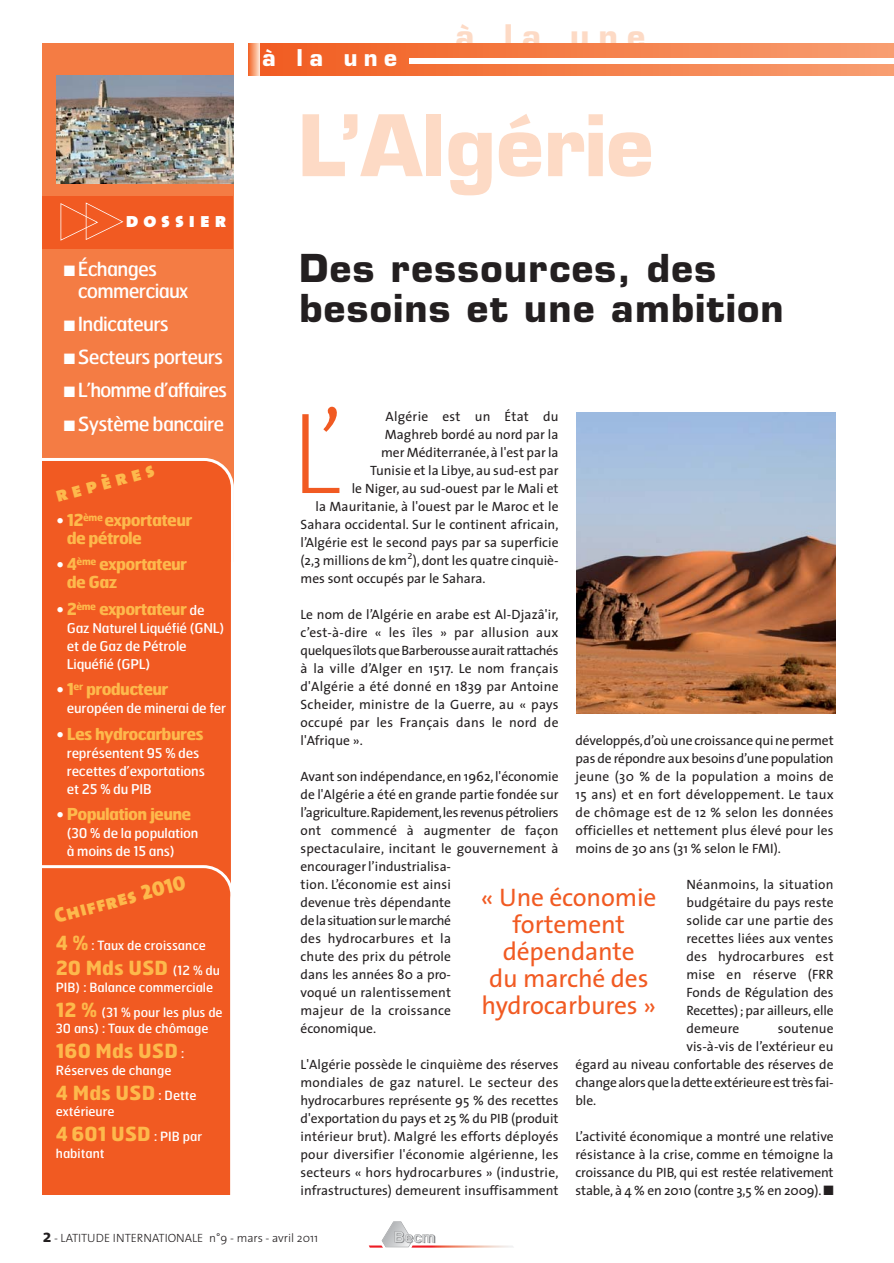
<style>
.page{position:relative;width:894px;height:1263px;background:#fff}
.page>*{position:absolute;margin:0;border:0;box-sizing:border-box;transform-origin:0 0}
.t1{font:200 116.7px "The Sans";color:#f15a22}
.t2{font:700 82.5px "Eurostile";color:#fddac5}
.t3{font:700 37.5px/40.5px "Eurostile";letter-spacing:.035em;color:#231f20}
.t4{font:700 31.65px "Eurostile";color:#fddac5}
.t5{font:25.5px/27px "The Sans";letter-spacing:-.005em;color:#f15a22;text-align:center}
.t6{font:700 22.5px "Eurostile";color:#fff}
.t7{font:21px "The Sans Black Caps";color:#fdb94c}
.t8{font:21px "The Sans Black Caps";letter-spacing:.235em;color:#fff}
.t9{font:19.5px/22.5px "Hermes";letter-spacing:-.04em;color:#fff}
.t10{font:700 19.5px "Hermes";color:#fdb94c}
.t11{font:19.5px "Hermes";letter-spacing:-.06em;color:#fff}
.t12{font:700 16.5px/18px "Hermes";letter-spacing:-.04em;color:#fdb94c}
.t13{font:13.5px/18px "The Sans";color:#231f20;text-align:justify}
.t14{font:13.5px/18px "Hermes";letter-spacing:-.015em;color:#fff}
.t15{font:13.5px "The Sans";letter-spacing:-.02em;color:#231f20}
.t16{font:13.5px "The Sans";letter-spacing:.02em;color:#231f20}
.t17{font:12.75px/25px "Hermes";color:#fff}
.t18{font:300 12px "The Sans";color:#231f20}
.s1{font-weight:400;color:#fff}
.s2{font-weight:400;font-size:13.5px;color:#fff}
.s3{font-weight:700;font-size:19.5px;color:#fdb94c}
.s4{font-weight:400;font-size:12.75px;color:#fff}
.s5{font-family:"Lucida Grande"}
.s6{font-weight:700;font-size:18px}
</style>
<div class="page">
<div style="left:42px;top:43px;width:191px;height:519px;background:#f47c44"></div>
<div style="left:43px;top:196px;width:190px;height:53px;background:#f15a22"></div>
<svg style="left:60px;top:202px;width:63px;height:39px"></svg>
<img style="left:56px;top:75px;width:177px;height:109px">
<div style="left:42px;top:458px;width:192px;height:407px;background:#f15a22"></div>
<div style="left:42px;top:865px;width:189px;height:330px;background:#f15a22"></div>
<div style="left:249px;top:43px;width:645px;height:32px;background:linear-gradient(to right,#f15d21,#f89e70)"></div>
<svg style="left:249px;top:43px;width:10px;height:32px"></svg>
<div style="left:409px;top:58px;width:485px;height:6px;background:#fff"></div>
<svg style="left:369px;top:1221px;width:144px;height:27px"></svg>
<img style="left:577px;top:412px;width:258px;height:301px">
<h3 class="t6" style="left:262px;top:49px;width:136px">à la une</h3>
<h3 class="t4" style="left:455px;top:24px;width:191px">à la une</h3>
<h3 class="t8" style="left:126px;top:208px;width:102px">dossier</h3>
<h3 class="t9" style="left:78px;top:258px;width:112px;text-indent:-14px">■ Échanges commerciaux</h3>
<h3 class="t9" style="left:64px;top:314px;width:107px">■ Indicateurs</h3>
<h3 class="t9" style="left:64px;top:347px;width:161px">■ Secteurs porteurs</h3>
<h3 class="t11" style="left:64px;top:381px;width:165px">■ L’homme d’affaires</h3>
<h3 class="t9" style="left:64px;top:413px;width:162px">■ Système bancaire</h3>
<h3 class="t7" style="left:53px;top:483px;width:103px;rotate:-15deg">repères</h3>
<p class="t12" style="left:67px;top:512px;width:127px;text-indent:-10px"><span class="s1">•</span> 12<sup>ème</sup> exportateur de pétrole</p>
<p class="t12" style="left:67px;top:556px;width:122px;text-indent:-11px"><span class="s1">•</span> 4<sup>ème</sup> exportateur de Gaz</p>
<p class="t12" style="left:56px;top:601px;width:150px"><span class="s1">•</span> 2<sup>ème</sup> exportateur <span class="s2">de</span></p>
<p class="t14" style="left:67px;top:620px;width:159px">Gaz Naturel Liquéfié (GNL) et de Gaz de Pétrole<br>Liquéfié (GPL)</p>
<p class="t12" style="left:56px;top:681px;width:114px"><span class="s1">•</span> 1<sup>er</sup> producteur</p>
<p class="t14" style="left:67px;top:700px;width:161px">européen de minerai de fer</p>
<p class="t12" style="left:56px;top:726px;width:149px"><span class="s1">•</span> Les hydrocarbures</p>
<p class="t14" style="left:67px;top:745px;width:140px">représentent 95 % des recettes d’exportations et 25 % du PIB</p>
<p class="t12" style="left:56px;top:806px;width:136px"><span class="s1">•</span> Population jeune</p>
<p class="t14" style="left:67px;top:825px;width:133px">(30 % de la population à moins de 15 ans)</p>
<h3 class="t7" style="left:52px;top:904px;width:136px;rotate:-15deg">Chiffres 2010</h3>
<p class="t17" style="left:56px;top:934px;width:152px"><span class="s3">4 %</span> : Taux de croissance</p>
<h3 class="t10" style="left:56px;top:959px;width:166px">20 Mds USD <span class="s4">(12 % du</span></h3>
<p class="t17" style="left:56px;top:976px;width:168px">PIB) : Balance commerciale<br><span class="s3">12 %</span> (31 % pour les plus de</p>
<p class="t17" style="left:56px;top:1017px;width:154px">30 ans) : Taux de chômage</p>
<h3 class="t10" style="left:56px;top:1042px;width:130px">160 Mds USD <span class="s4">:</span></h3>
<p class="t17" style="left:56px;top:1059px;width:117px">Réserves de change</p>
<h3 class="t10" style="left:56px;top:1084px;width:142px">4 Mds USD <span class="s4">: Dette</span></h3>
<p class="t17" style="left:56px;top:1100px;width:60px">extérieure</p>
<h3 class="t10" style="left:56px;top:1125px;width:148px">4 601 USD <span class="s4">: PIB par</span></h3>
<p class="t17" style="left:56px;top:1142px;width:50px">habitant</p>
<h2 class="t2" style="left:298px;top:114px;width:357px">L’Algérie</h2>
<h3 class="t3" style="left:299px;top:252px;width:486px">Des ressources, des besoins et une ambition</h3>
<h1 class="t1" style="left:291px;top:408px;width:55px">L’</h1>
<p class="t16" style="left:385px;top:411px;width:175px">Algérie est un État du</p>
<p class="t13" style="left:385px;top:426px;width:175px">Maghreb bordé au nord par la</p>
<p class="t13" style="left:381px;top:444px;width:179px">mer Méditerranée, à l'est par la</p>
<p class="t13" style="left:370px;top:462px;width:190px">Tunisie et la Libye, au sud-est par</p>
<p class="t13" style="left:352px;top:480px;width:208px">le Niger, au sud-ouest par le Mali et</p>
<p class="t13" style="left:315px;top:498px;width:245px">la Mauritanie, à l'ouest par le Maroc et le</p>
<p class="t13" style="left:300px;top:516px;width:259px">Sahara occidental. Sur le continent africain,</p>
<p class="t13" style="left:300px;top:534px;width:259px">l’Algérie est le second pays par sa superficie</p>
<p class="t13" style="left:300px;top:552px;width:259px">(2,3 millions de km<span class="s5">²</span>), dont les quatre cinquiè-</p>
<p class="t13" style="left:300px;top:570px;width:187px">mes sont occupés par le Sahara.</p>
<p class="t13" style="left:300px;top:606px;width:259px">Le nom de l’Algérie en arabe est Al-Djazâ'ir, c’est-à-dire « les îles » par allusion aux quelques îlots que Barberousse aurait rattachés à la ville d’Alger en 1517. Le nom français d'Algérie a été donné en 1839 par Antoine Scheider, ministre de la Guerre, au « pays occupé par les Français dans le nord de l'Afrique ».</p>
<p class="t13" style="left:300px;top:768px;width:259px;text-align:left">Avant son indépendance, en 1962, l'économie de l'Algérie a été en grande partie fondée sur l’agriculture. Rapidement, les revenus pétroliers ont commencé à augmenter de façon spectaculaire, incitant le gouvernement à encourager l’industrialisa-<br>tion. L’économie est ainsi<br>devenue très dépendante<br>de la situation sur le marché<br>des hydrocarbures et la<br>chute des prix du pétrole<br>dans les années 80 a pro-<br>voqué un ralentissement<br>majeur de la croissance<br>économique.</p>
<p class="t13" style="left:300px;top:1056px;width:259px">L'Algérie possède le cinquième des réserves mondiales de gaz naturel. Le secteur des hydrocarbures représente 95 % des recettes d'exportation du pays et 25 % du PIB (produit intérieur brut). Malgré les efforts déployés pour diversifier l'économie algérienne, les secteurs « hors hydrocarbures » (industrie, infrastructures) demeurent insuffisamment</p>
<p class="t13" style="left:575px;top:732px;width:260px">développés, d’où une croissance qui ne permet pas de répondre aux besoins d’une population jeune (30 % de la population a moins de 15 ans) et en fort développement. Le taux de chômage est de 12 % selon les données officielles et nettement plus élevé pour les moins de 30 ans (31 % selon le FMI).</p>
<p class="t13" style="left:686px;top:876px;width:149px">Néanmoins, la situation budgétaire du pays reste solide car une partie des recettes liées aux ventes des hydrocarbures est mise en réserve (FRR Fonds de Régulation des Recettes) ; par ailleurs, elle demeure</p>
<h3 class="t5" style="left:481px;top:887px;width:177px">« Une économie fortement dépendante<br>du marché des hydrocarbures »</h3>
<p class="t13" style="left:778px;top:1020px;width:57px">soutenue</p>
<p class="t13" style="left:686px;top:1038px;width:149px">vis-à-vis de l’extérieur eu</p>
<p class="t13" style="left:575px;top:1056px;width:259px">égard au niveau confortable des réserves de</p>
<p class="t15" style="left:575px;top:1077px;width:259px">change alors que la dette extérieure est très fai-</p>
<p class="t13" style="left:575px;top:1092px;width:22px">ble.</p>
<p class="t13" style="left:575px;top:1128px;width:259px">L’activité économique a montré une relative résistance à la crise, comme en témoigne la croissance du PIB, qui est restée relativement stable, à 4 % en 2010 (contre 3,5 % en 2009). ■</p>
<p class="t18" style="left:43px;top:1233px;width:277px"><span class="s6">2</span> - LATITUDE INTERNATIONALE n°9 - mars - avril 2011</p>
</div>
